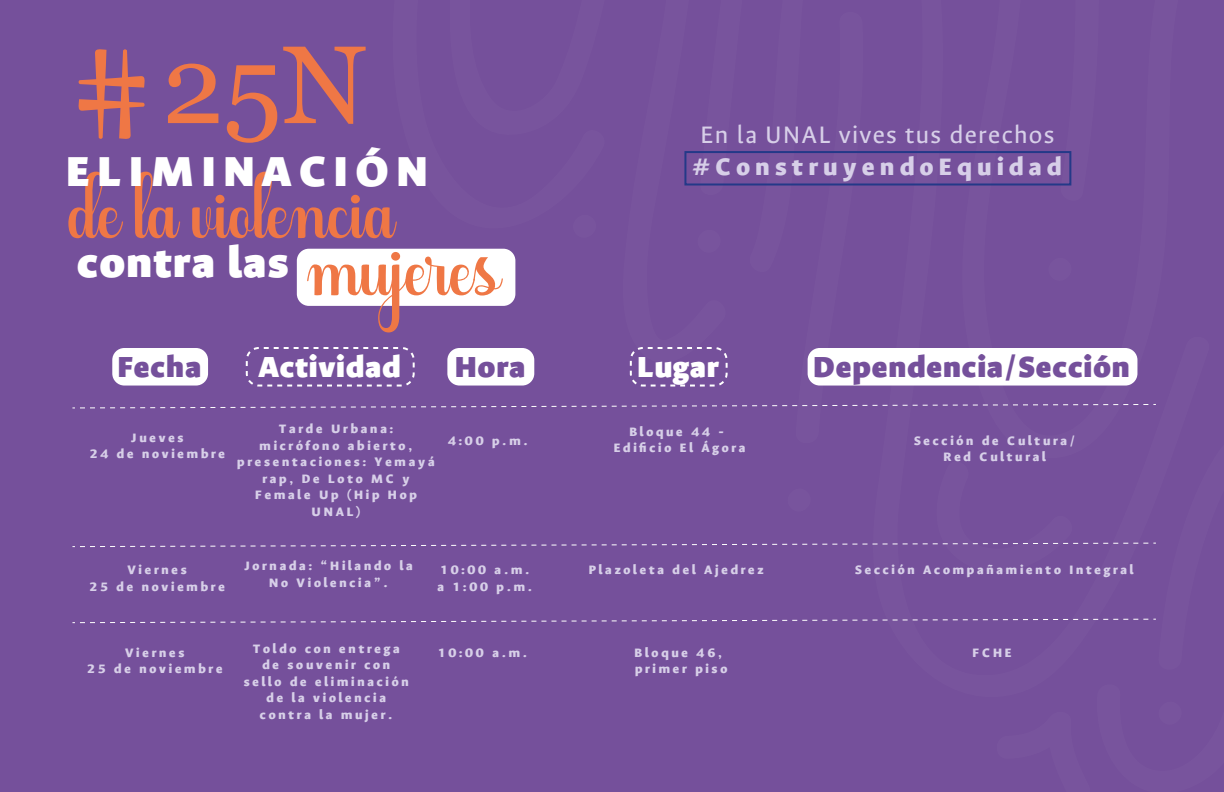
<style>
.page{position:relative;width:1224px;height:792px;background:#75509b}
.page>*{position:absolute;margin:0;border:0;box-sizing:border-box;transform-origin:0 0}
.t1{font:67.3px "Gloritta Script";color:#ef7745}
.t2{font:900 47.1px/91.6px "Ancizar Sans";letter-spacing:.175em;color:#fff}
.t3{font:900 32.6px "Ancizar Sans";letter-spacing:.04em;color:#75509b}
.t4{font:900 32.6px "Ancizar Sans";letter-spacing:.04em;color:#fff}
.t5{font:26.8px "Ancizar Sans";letter-spacing:.05em;color:#d7cfe8}
.t6{font:900 26.8px "Ancizar Sans";letter-spacing:.2em;color:#d7cfe8}
.t7{font:900 13.7px/16.5px "Ancizar Sans";letter-spacing:.2em;color:#d7cfe8;text-align:center}
.s1{font-family:"Gloritta Script";font-weight:400;font-size:67.3px;color:#ef7745}
</style>
<div class="page">
<svg style="left:72px;top:46px;width:1084px;height:363px"></svg>
<svg style="left:72px;top:542px;width:1084px;height:82px"></svg>
<h3 class="t5" style="left:700px;top:119px;width:356px">En la UNAL vives tus derechos</h3>
<h3 class="t6" style="left:693px;top:149px;width:370px">#ConstruyendoEquidad</h3>
<h2 class="t2" style="left:67px;top:126px;width:436px">ELIMINACIÓN contra las <span class="s1">mujeres</span></h2>
<h3 class="t3" style="left:118px;top:348px;width:85px">Fecha</h3>
<h3 class="t4" style="left:259px;top:348px;width:143px">Actividad</h3>
<h3 class="t3" style="left:455px;top:348px;width:72px">Hora</h3>
<h3 class="t4" style="left:637px;top:348px;width:83px">Lugar</h3>
<h3 class="t3" style="left:814px;top:348px;width:317px">Dependencia/Sección</h3>
<h1 class="t1" style="left:68px;top:176px;width:329px">de la violencia</h1>
<p class="t7" style="left:237px;top:420px;width:199px">Tarde Urbana: micrófono abierto, presentaciones: Yemayá rap, De Loto MC y<br>Female Up (Hip Hop<br>UNAL)</p>
<p class="t7" style="left:614px;top:423px;width:133px">Bloque 44 -<br>Edificio El Ágora</p>
<p class="t7" style="left:90px;top:428px;width:137px">Jueves<br>24 de noviembre</p>
<p class="t7" style="left:448px;top:432px;width:81px">4:00 p.m.</p>
<p class="t7" style="left:914px;top:432px;width:163px">Sección de Cultura/<br>Red Cultural</p>
<p class="t7" style="left:244px;top:557px;width:170px">Jornada: “Hilando la<br>No Violencia”.</p>
<p class="t7" style="left:89px;top:561px;width:137px">Viernes<br>25 de noviembre</p>
<p class="t7" style="left:437px;top:561px;width:96px;text-align:left">10:00 a.m. a 1:00 p.m.</p>
<p class="t7" style="left:589px;top:561px;width:177px">Plazoleta del Ajedrez</p>
<p class="t7" style="left:855px;top:561px;width:280px">Sección Acompañamiento Integral</p>
<p class="t7" style="left:244px;top:640px;width:167px">Toldo con entrega de souvenir con sello de eliminación de la violencia contra la mujer.</p>
<p class="t7" style="left:87px;top:644px;width:137px">Viernes<br>25 de noviembre</p>
<p class="t7" style="left:438px;top:644px;width:91px">10:00 a.m.</p>
<p class="t7" style="left:635px;top:644px;width:94px;text-align:left">Bloque 46, primer piso</p>
<p class="t7" style="left:973px;top:644px;width:41px">FCHE</p>
</div>
